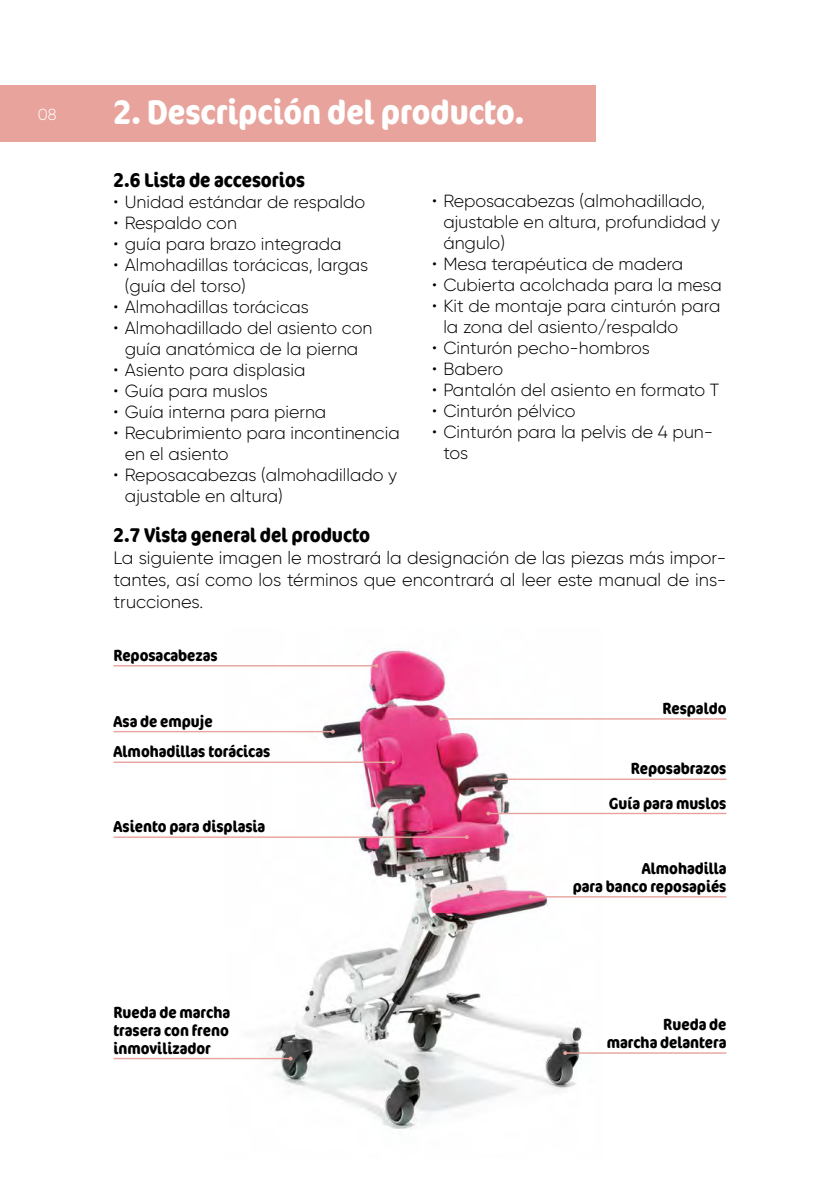
<style>
.page{position:relative;width:840px;height:1191px;background:#fff}
.page>*{position:absolute;margin:0;border:0;box-sizing:border-box;transform-origin:0 0}
.t1{font:700 condensed 34px "Cocon Offc Pro";color:#fff}
.t2{font:700 condensed 20px "Cocon Offc Pro";color:#000}
.t3{font:300 18px/22px "Gilroy";color:#000;text-align:justify}
.t4{font:300 17.6px/21px "Gilroy";color:#000}
.t5{font:700 condensed 16px/17.8px "Cocon Offc Pro";color:#000;text-align:right}
.t6{font:300 16px "Gilroy";color:#fff}
</style>
<div class="page">
<div style="left:0;top:85px;width:595px;height:57px;background:#e7a39c"></div>
<img style="left:225px;top:648px;width:378px;height:481px">
<hr style="left:113px;top:665px;width:263px;height:1px;background:#e7a39c">
<hr style="left:113px;top:731px;width:220px;height:1px;background:#e7a39c">
<svg style="left:331px;top:729px;width:4px;height:4px"></svg>
<hr style="left:113px;top:836px;width:353px;height:2px;background:#e7a39c">
<svg style="left:464px;top:835px;width:4px;height:4px"></svg>
<hr style="left:113px;top:761px;width:280px;height:2px;background:#e7a39c">
<svg style="left:391px;top:760px;width:4px;height:4px"></svg>
<hr style="left:113px;top:1057px;width:177px;height:2px;background:#e7a39c">
<svg style="left:288px;top:1056px;width:4px;height:4px"></svg>
<hr style="left:565px;top:1052px;width:161px;height:1px;background:#e7a39c">
<svg style="left:563px;top:1051px;width:4px;height:4px"></svg>
<hr style="left:441px;top:718px;width:285px;height:1px;background:#e7a39c">
<svg style="left:439px;top:717px;width:4px;height:4px"></svg>
<hr style="left:495px;top:778px;width:231px;height:2px;background:#e7a39c">
<svg style="left:493px;top:777px;width:4px;height:4px"></svg>
<hr style="left:488px;top:812px;width:238px;height:2px;background:#e7a39c">
<svg style="left:486px;top:811px;width:4px;height:4px"></svg>
<hr style="left:530px;top:896px;width:196px;height:1px;background:#e7a39c">
<p class="t6" style="left:38px;top:104px;width:20px">08</p>
<h1 class="t1" style="left:113px;top:88px;width:412px">2. Descripción del producto.</h1>
<p class="t2" style="left:113px;top:165px;width:193px">2.6 Lista de accesorios</p>
<p class="t4" style="left:113px;top:191px;width:253px">• Unidad estándar de respaldo</p>
<p class="t4" style="left:113px;top:212px;width:125px">• Respaldo con</p>
<p class="t4" style="left:113px;top:233px;width:229px">• guía para brazo integrada</p>
<p class="t4" style="left:125px;top:254px;width:245px;text-indent:-11px">• Almohadillas torácicas, largas (guía del torso)</p>
<p class="t4" style="left:113px;top:296px;width:197px">• Almohadillas torácicas</p>
<p class="t4" style="left:113px;top:317px;width:260px;text-align:center">• Almohadillado del asiento con guía anatómica de la pierna</p>
<p class="t4" style="left:113px;top:359px;width:193px">• Asiento para displasia</p>
<p class="t4" style="left:113px;top:380px;width:156px">• Guía para muslos</p>
<p class="t4" style="left:113px;top:401px;width:214px">• Guía interna para pierna</p>
<p class="t4" style="left:125px;top:422px;width:276px;text-indent:-11px">• Recubrimiento para incontinencia en el asiento</p>
<p class="t4" style="left:125px;top:464px;width:274px;text-indent:-11px">• Reposacabezas (almohadillado y ajustable en altura)</p>
<p class="t4" style="left:443px;top:190px;width:278px;text-indent:-11px">• Reposacabezas (almohadillado, ajustable en altura, profundidad y ángulo)</p>
<p class="t4" style="left:432px;top:253px;width:252px">• Mesa terapéutica de madera</p>
<p class="t4" style="left:432px;top:274px;width:291px">• Cubierta acolchada para la mesa</p>
<p class="t4" style="left:443px;top:295px;width:278px;text-indent:-11px">• Kit de montaje para cinturón para la zona del asiento/respaldo</p>
<p class="t4" style="left:432px;top:337px;width:219px">• Cinturón pecho-hombros</p>
<p class="t4" style="left:432px;top:358px;width:73px">• Babero</p>
<p class="t4" style="left:432px;top:379px;width:289px">• Pantalón del asiento en formato T</p>
<p class="t4" style="left:432px;top:400px;width:145px">• Cinturón pélvico</p>
<p class="t4" style="left:443px;top:421px;width:271px;text-indent:-11px">• Cinturón para la pelvis de 4 pun&shy;tos</p>
<p class="t2" style="left:113px;top:520px;width:258px">2.7 Vista general del producto</p>
<p class="t3" style="left:113px;top:546px;width:614px">La siguiente imagen le mostrará la designación de las piezas más impor&shy;tantes, así como los términos que encontrará al leer este manual de ins&shy;trucciones.</p>
<p class="t5" style="left:113px;top:645px;width:106px">Reposacabezas</p>
<p class="t5" style="left:113px;top:711px;width:101px">Asa de empuje</p>
<p class="t5" style="left:113px;top:742px;width:158px">Almohadillas torácicas</p>
<p class="t5" style="left:113px;top:817px;width:153px">Asiento para displasia</p>
<p class="t5" style="left:113px;top:1003px;width:118px;text-align:justify">Rueda de marcha trasera con freno inmovilizador</p>
<p class="t5" style="left:662px;top:699px;width:65px">Respaldo</p>
<p class="t5" style="left:608px;top:751px;width:119px;line-height:34.2px">Reposabrazos<br>Guía para muslos</p>
<p class="t5" style="left:572px;top:859px;width:155px">Almohadilla<br>para banco reposapiés</p>
<p class="t5" style="left:606px;top:1015px;width:121px">Rueda de<br>marcha delantera</p>
</div>
